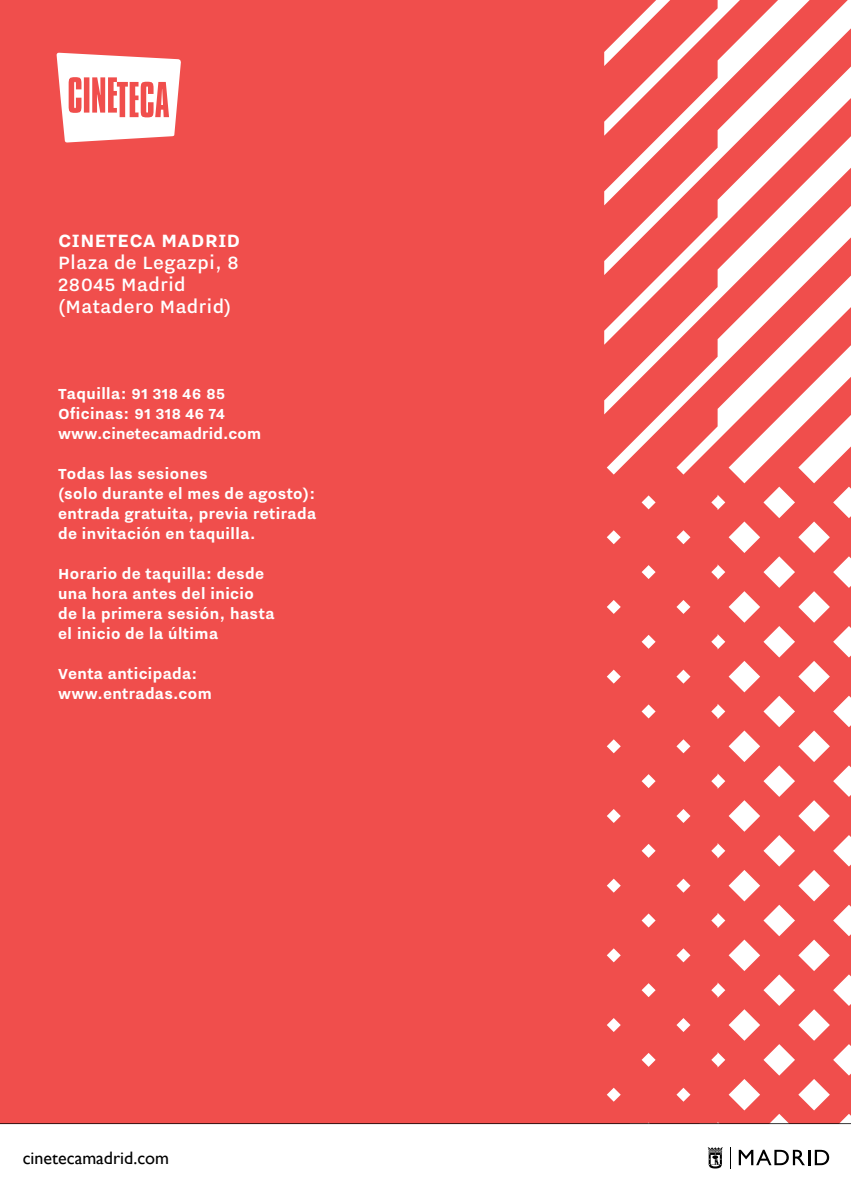
<style>
.page{position:relative;width:851px;height:1191px;background:#fff}
.page>*{position:absolute;margin:0;border:0;box-sizing:border-box;transform-origin:0 0}
.t1{font:500 22px/22px "Nitti Grotesk";letter-spacing:.025em;color:#fff}
.t2{font:700 22px "Nitti Grotesk";letter-spacing:.025em;color:#fff}
.t3{font:700 18px/20px "Nitti Grotesk";letter-spacing:.025em;color:#fff}
.t4{font:18px "Gill Sans";color:#000}
</style>
<div class="page">
<div style="left:0;top:0;width:850px;height:1123px;background:#f04e4c"></div>
<svg style="left:707px;top:1147px;width:16px;height:21px"></svg>
<svg style="left:730px;top:1147px;width:1px;height:21px"></svg>
<svg style="left:738px;top:1149px;width:66px;height:16px"></svg>
<hr style="left:807px;top:1149px;width:3px;height:16px;background:#000">
<svg style="left:814px;top:1149px;width:15px;height:16px"></svg>
<svg style="left:0;top:1123px;width:850px;height:1px"></svg>
<svg style="left:56px;top:52px;width:125px;height:91px"></svg>
<p class="t2" style="left:58px;top:228px;width:184px">CINETECA MADRID</p>
<p class="t1" style="left:58px;top:251px;width:182px">Plaza de Legazpi, 8<br>28045 Madrid (Matadero Madrid)</p>
<p class="t3" style="left:58px;top:383px;width:205px">Taquilla: 91 318 46 85<br>Oficinas: 91 318 46 74 www.cinetecamadrid.com</p>
<p class="t3" style="left:58px;top:463px;width:260px">Todas las sesiones<br>(solo durante el mes de agosto): entrada gratuita, previa retirada de invitación en taquilla.</p>
<p class="t3" style="left:58px;top:563px;width:218px">Horario de taquilla: desde una hora antes del inicio de la primera sesión, hasta el inicio de la última</p>
<p class="t3" style="left:58px;top:663px;width:155px">Venta anticipada: www.entradas.com</p>
<p class="t4" style="left:23px;top:1147px;width:148px">cinetecamadrid.com</p>
</div>
